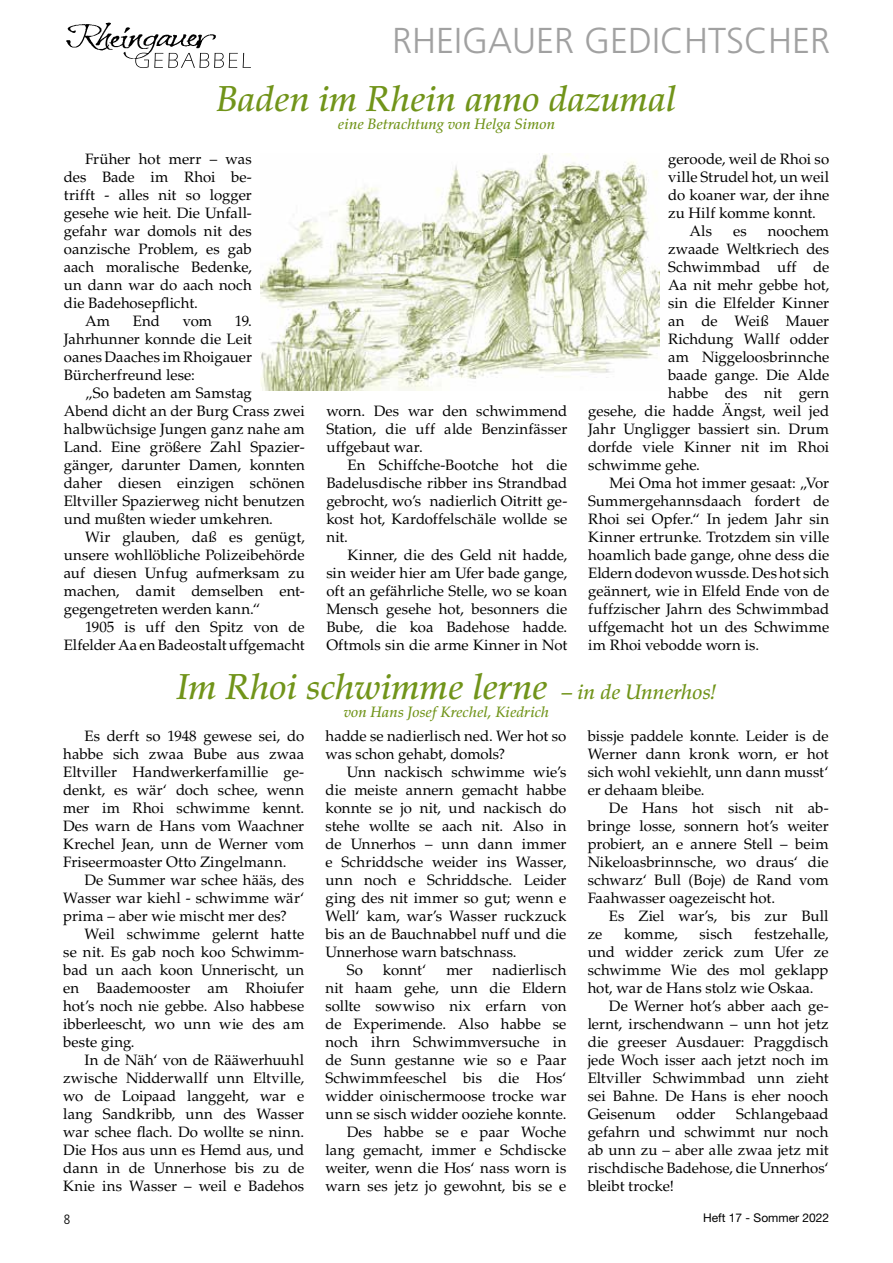
<style>
.page{position:relative;width:893px;height:1263px;background:#fff}
.page>*{position:absolute;margin:0;border:0;box-sizing:border-box;transform-origin:0 0}
.t1{font:italic 500 36px "Palatino LT Std";letter-spacing:-.005em;color:#71941a}
.t2{font:300 36px "Frutiger LT Std";color:#a1a1a1}
.t3{font:15px/18px "Palatino LT Std";color:#000;text-align:justify}
.t4{font:italic 500 15px "Palatino LT Std";color:#71941a}
.t5{font:300 condensed 13.5px "Frutiger LT Std";color:#000}
.t6{font:12px "Helvetica Neue LT Std";color:#000}
.s1{font-size:21px}
</style>
<div class="page">
<img style="left:66px;top:22px;width:151px;height:37px">
<svg style="left:135px;top:53px;width:116px;height:15px"></svg>
<img style="left:260px;top:153px;width:400px;height:237px">
<h1 class="t2" style="left:392px;top:20px;width:440px">RHEIGAUER GEDICHTSCH ER</h1>
<h1 class="t1" style="left:217px;top:78px;width:461px">Baden im Rhein anno dazumal</h1>
<p class="t4" style="left:338px;top:115px;width:219px">eine Betrachtung von Helga Simon</p>
<p class="t3" style="left:85px;top:150px;width:168px">Früher hot merr – was</p>
<p class="t3" style="left:64px;top:168px;width:190px">des Bade im Rhoi be-</p>
<p class="t3" style="left:64px;top:186px;width:190px">trifft - alles nit so logger</p>
<p class="t3" style="left:64px;top:204px;width:190px">gesehe wie heit. Die Unfall-</p>
<p class="t3" style="left:64px;top:222px;width:190px">gefahr war domols nit des</p>
<p class="t3" style="left:64px;top:240px;width:190px">oanzische Problem, es gab</p>
<p class="t3" style="left:64px;top:258px;width:190px">aach moralische Bedenke,</p>
<p class="t3" style="left:64px;top:276px;width:190px">un dann war do aach noch</p>
<p class="t3" style="left:64px;top:294px;width:136px">die Badehosepflicht.</p>
<p class="t3" style="left:85px;top:312px;width:27px">Am</p>
<p class="t3" style="left:133px;top:312px;width:28px">End</p>
<p class="t3" style="left:183px;top:312px;width:31px">vom</p>
<p class="t3" style="left:668px;top:150px;width:163px">geroode, weil de Rhoi so</p>
<p class="t3" style="left:668px;top:168px;width:163px">ville Strudel hot, un weil</p>
<p class="t3" style="left:668px;top:186px;width:163px">do koaner war, der ihne</p>
<p class="t3" style="left:668px;top:204px;width:149px">zu Hilf komme konnt.</p>
<p class="t3" style="left:689px;top:222px;width:24px">Als</p>
<p class="t3" style="left:733px;top:222px;width:15px">es</p>
<p class="t3" style="left:768px;top:222px;width:63px">noochem</p>
<p class="t3" style="left:668px;top:240px;width:163px">zwaade Weltkriech des</p>
<p class="t3" style="left:668px;top:258px;width:163px">Schwimmbad uff de</p>
<p class="t3" style="left:668px;top:276px;width:163px">Aa nit mehr gebbe hot,</p>
<p class="t3" style="left:668px;top:294px;width:163px">sin die Elfelder Kinner</p>
<p class="t3" style="left:668px;top:312px;width:163px">an de Weiß Mauer</p>
<p class="t3" style="left:668px;top:330px;width:163px">Richdung Wallf odder</p>
<p class="t3" style="left:668px;top:348px;width:163px">am Niggeloosbrinnche</p>
<p class="t3" style="left:668px;top:366px;width:163px">baade gange. Die Alde</p>
<p class="t3" style="left:668px;top:384px;width:163px">habbe des nit gern</p>
<p class="t3" style="left:588px;top:402px;width:242px">gesehe, die hadde Ängst, weil jed</p>
<p class="t3" style="left:588px;top:420px;width:242px">Jahr Ungligger bassiert sin. Drum</p>
<p class="t3" style="left:588px;top:438px;width:242px">dorfde viele Kinner nit im Rhoi</p>
<p class="t3" style="left:588px;top:456px;width:113px">schwimme gehe.</p>
<p class="t3" style="left:609px;top:474px;width:221px">Mei Oma hot immer gesaat: „Vor</p>
<p class="t3" style="left:588px;top:492px;width:242px">Summergehannsdaach fordert de</p>
<p class="t3" style="left:588px;top:510px;width:242px">Rhoi sei Opfer.“ In jedem Jahr sin</p>
<p class="t3" style="left:588px;top:528px;width:242px">Kinner ertrunke. Trotzdem sin ville</p>
<p class="t3" style="left:588px;top:546px;width:242px">hoamlich bade gange, ohne dess die</p>
<p class="t3" style="left:588px;top:564px;width:242px">Eldern dodevon wussde. Des hot sich</p>
<p class="t3" style="left:588px;top:582px;width:242px">geännert, wie in Elfeld Ende von de</p>
<p class="t3" style="left:588px;top:600px;width:242px">fuffzischer Jahrn des Schwimmbad</p>
<p class="t3" style="left:588px;top:618px;width:242px">uffgemacht hot un des Schwimme</p>
<p class="t3" style="left:588px;top:636px;width:172px">im Rhoi vebodde worn is.</p>
<p class="t3" style="left:64px;top:312px;width:190px;text-indent:171px">19.<br>Jahrhunner konnde die Leit oanes Daaches im Rhoigauer Bürcherfreund lese:</p>
<p class="t3" style="left:64px;top:384px;width:242px;text-align:left;text-indent:21px">„So badeten am Samstag<br>Abend dicht an der Burg Crass zwei halbwüchsige Jungen ganz nahe am<br>Land. Eine größere Zahl Spazier&shy;gänger, darunter Damen, konnten daher diesen einzigen schönen<br>Eltviller Spazierweg nicht benutzen und mußten wieder umkehren.</p>
<p class="t3" style="left:64px;top:528px;width:242px;text-indent:21px">Wir glauben, daß es genügt, unsere wohllöbliche Polizeibehörde auf diesen Unfug aufmerksam zu machen, damit demselben ent&shy;gegengetreten werden kann.“</p>
<p class="t3" style="left:64px;top:618px;width:242px;text-align:right">1905 is uff den Spitz von de<br>Elfelder Aa en Badeostalt uffgemacht</p>
<p class="t3" style="left:326px;top:402px;width:242px">worn. Des war den schwimmend Station, die uff alde Benzinfässer uffgebaut war.</p>
<p class="t3" style="left:326px;top:456px;width:242px;text-indent:21px">En Schiffche-Bootche hot die Badelusdische ribber ins Strandbad gebrocht, wo’s nadierlich Oitritt ge&shy;kost hot, Kardoffelschäle wollde se nit.</p>
<p class="t3" style="left:326px;top:546px;width:242px;text-indent:21px">Kinner, die des Geld nit hadde, sin weider hier am Ufer bade gange, oft an gefährliche Stelle, wo se koan Mensch gesehe hot, besonners die Bube, die koa Badehose hadde.<br>Oftmols sin die arme Kinner in Not</p>
<h1 class="t1" style="left:177px;top:666px;width:541px">Im Rhoi schwimme lerne <span class="s1">– in de Unnerhos!</span></h1>
<p class="t4" style="left:344px;top:703px;width:207px">von Hans Josef Krechel, Kiedrich</p>
<p class="t3" style="left:63px;top:727px;width:242px;text-indent:21px">Es derft so 1948 gewese sei, do habbe sich zwaa Bube aus zwaa Eltviller Handwerkerfamillie ge&shy;denkt, es wär‘ doch schee, wenn mer im Rhoi schwimme kennt.<br>Des warn de Hans vom Waachner Krechel Jean, unn de Werner vom Friseermoaster Otto Zingelmann.</p>
<p class="t3" style="left:63px;top:871px;width:242px;text-indent:21px">De Summer war schee hääs, des Wasser war kiehl - schwimme wär‘ prima – aber wie mischt mer des?</p>
<p class="t3" style="left:63px;top:925px;width:242px;text-indent:21px">Weil schwimme gelernt hatte se nit. Es gab noch koo Schwimm&shy;bad un aach koon Unnerischt, un en Baademooster am Rhoiufer hot’s noch nie gebbe. Also habbese ibberleescht, wo unn wie des am beste ging.</p>
<p class="t3" style="left:63px;top:1051px;width:242px;text-indent:21px">In de Näh‘ von de Rääwerhuuhl zwische Nidderwallf unn Eltville, wo de Loipaad langgeht, war e lang Sandkribb, unn des Wasser war schee flach. Do wollte se ninn.<br>Die Hos aus unn es Hemd aus, und dann in de Unnerhose bis zu de Knie ins Wasser – weil e Badehos</p>
<p class="t3" style="left:325px;top:727px;width:242px">hadde se nadierlisch ned. Wer hot so was schon gehabt, domols?</p>
<p class="t3" style="left:347px;top:763px;width:221px">Unn nackisch schwimme wie’s</p>
<p class="t3" style="left:325px;top:781px;width:242px">die meiste annern gemacht habbe</p>
<p class="t3" style="left:325px;top:799px;width:242px">konnte se jo nit, und nackisch do</p>
<p class="t3" style="left:325px;top:817px;width:242px">stehe wollte se aach nit. Also in</p>
<p class="t3" style="left:325px;top:835px;width:242px">de Unnerhos – unn dann immer</p>
<p class="t3" style="left:325px;top:853px;width:242px">e Schriddsche weider ins Wasser,</p>
<p class="t3" style="left:325px;top:871px;width:242px">unn noch e Schriddsche. Leider</p>
<p class="t3" style="left:325px;top:889px;width:242px">ging des nit immer so gut; wenn e</p>
<p class="t3" style="left:325px;top:907px;width:242px">Well‘ kam, war’s Wasser ruckzuck</p>
<p class="t3" style="left:325px;top:925px;width:242px">bis an de Bauchnabbel nuff und die</p>
<p class="t3" style="left:325px;top:943px;width:193px">Unnerhose warn batschnass.</p>
<p class="t3" style="left:347px;top:961px;width:18px">So</p>
<p class="t3" style="left:383px;top:961px;width:45px">konnt‘</p>
<p class="t3" style="left:446px;top:961px;width:28px">mer</p>
<p class="t3" style="left:325px;top:961px;width:242px;text-align:right">nadierlisch<br>nit haam gehe, unn die Eldern sollte sowwiso nix erfarn von de Experimende. Also habbe se noch ihrn Schwimmversuche in de Sunn gestanne wie so e Paar<br>Schwimmfeeschel bis die Hos‘ widder oinischermoose trocke war unn se sisch widder ooziehe konnte.<br>Des habbe se e paar Woche lang gemacht, immer e Schdiscke weiter, wenn die Hos‘ nass worn is warn ses jetz jo gewohnt, bis se e</p>
<p class="t3" style="left:588px;top:727px;width:242px">bissje paddele konnte. Leider is de Werner dann kronk worn, er hot sich wohl vekiehlt, unn dann musst‘ er dehaam bleibe.</p>
<p class="t3" style="left:588px;top:799px;width:242px;text-indent:21px">De Hans hot sisch nit ab&shy;bringe losse, sonnern hot’s weiter probiert, an e annere Stell – beim Nikeloasbrinnsche, wo draus‘ die schwarz‘ Bull (Boje) de Rand vom Faahwasser oagezeischt hot.</p>
<p class="t3" style="left:609px;top:907px;width:221px">Es Ziel war’s, bis zur Bull</p>
<p class="t3" style="left:588px;top:925px;width:16px">ze</p>
<p class="t3" style="left:624px;top:925px;width:55px">komme,</p>
<p class="t3" style="left:699px;top:925px;width:34px">sisch</p>
<p class="t3" style="left:588px;top:925px;width:242px;text-indent:166px">festzehalle, und widder zerick zum Ufer ze schwimme Wie des mol geklapp hot, war de Hans stolz wie Oskaa.</p>
<p class="t3" style="left:588px;top:997px;width:242px;text-indent:21px">De Werner hot’s abber aach ge&shy;lernt, irschendwann – unn hot jetz die greeser Ausdauer: Praggdisch jede Woch isser aach jetzt noch im Eltviller Schwimmbad unn zieht sei Bahne. De Hans is eher nooch Geisenum</p>
<p class="t3" style="left:588px;top:1105px;width:242px;text-indent:148px">Schlangebaad gefahrn und schwimmt nur noch ab unn zu – aber alle zwaa jetz mit rischdische Badehose, die Unnerhos‘ bleibt trocke!</p>
<p class="t3" style="left:676px;top:1105px;width:41px">odder</p>
<p class="t5" style="left:64px;top:1211px;width:8px">8</p>
<p class="t6" style="left:703px;top:1211px;width:128px">Heft 17 - Sommer 2022</p>
</div>
